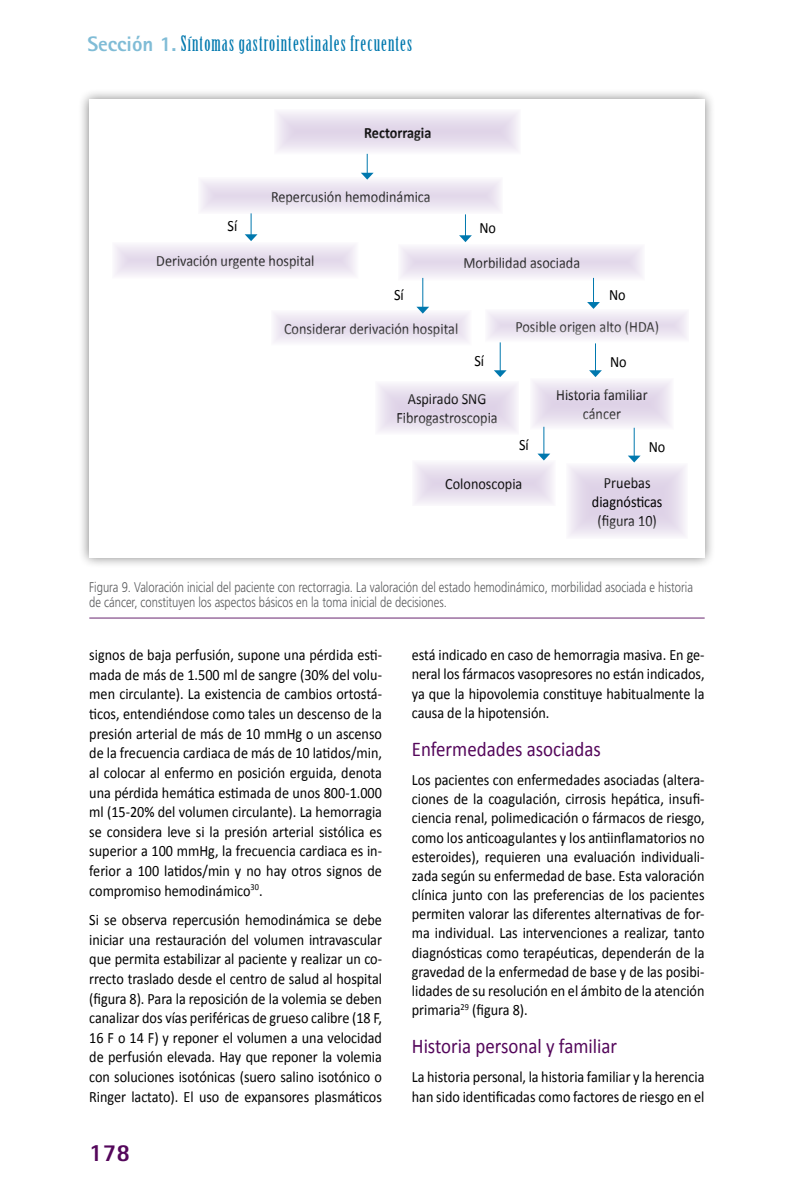
<style>
.page{position:relative;width:794px;height:1191px;background:#fff}
.page>*{position:absolute;margin:0;border:0;box-sizing:border-box;transform-origin:0 0}
.t1{font:800 24.5px "Rotis Sans Serif";color:#54075b}
.t2{font:21px "Calibri";color:#54075b;scale:.9 1}
.t3{font:21px "Birch Std";letter-spacing:.05em;color:#0078ae}
.t4{font:15.75px/19.6px "Calibri";color:#000;text-align:justify;scale:.9 1}
.t5{font:700 15.75px "Calibri";color:#000;scale:.9 1}
.t6{font:300 14px/15.8px "Frutiger";color:#58595b;scale:.8 1}
.s1{font-family:"Rotis Sans Serif";font-weight:800;color:#80bcd6}
</style>
<div class="page">
<div style="left:78px;top:88px;width:638px;height:480px;background:#000;opacity:.5"></div>
<div style="left:89px;top:99px;width:615px;height:458px;background:#fff"></div>
<svg style="left:277px;top:112px;width:241px;height:42px;fill:#e9e1ef"></svg>
<svg style="left:201px;top:180px;width:300px;height:32px;fill:#ebe3f0"></svg>
<svg style="left:115px;top:245px;width:240px;height:31px;fill:#ebe4f0"></svg>
<svg style="left:401px;top:247px;width:241px;height:33px;fill:#ece5f1"></svg>
<svg style="left:274px;top:313px;width:195px;height:30px;fill:#ece5f1"></svg>
<div style="left:485px;top:309px;width:204px;height:33px;background:linear-gradient(to right,#ede7f2,#ede7f2)"></div>
<svg style="left:378px;top:384px;width:139px;height:48px;background:#e8dfee"></svg>
<svg style="left:533px;top:381px;width:138px;height:47px;fill:#e8dfee"></svg>
<svg style="left:415px;top:460px;width:138px;height:44px;fill:#e9e2ef"></svg>
<svg style="left:569px;top:466px;width:117px;height:71px;background:#e6dded"></svg>
<svg style="left:361px;top:154px;width:12px;height:26px"></svg>
<svg style="left:245px;top:213px;width:12px;height:28px"></svg>
<svg style="left:459px;top:214px;width:13px;height:28px"></svg>
<hr style="left:422px;top:278px;width:1px;height:30px;background:#0078ae">
<svg style="left:416px;top:307px;width:13px;height:7px"></svg>
<svg style="left:587px;top:278px;width:13px;height:31px"></svg>
<svg style="left:494px;top:342px;width:12px;height:35px"></svg>
<svg style="left:589px;top:343px;width:13px;height:34px"></svg>
<svg style="left:537px;top:427px;width:13px;height:33px"></svg>
<svg style="left:628px;top:428px;width:12px;height:34px"></svg>
<hr style="left:89px;top:617px;width:615px;height:2px;background:#a983ad">
<h2 class="t3" style="left:87px;top:32px;width:326px"><span class="s1">Sección 1.</span> Síntomas gastrointestinales frecuentes</h2>
<p class="t5" style="left:364px;top:122px;width:76px">Rectorragia</p>
<p class="t4" style="left:271px;top:187px;width:179px">Repercusión hemodinámica</p>
<p class="t4" style="left:228px;top:216px;width:12px">Sí</p>
<p class="t4" style="left:479px;top:218px;width:20px">No</p>
<p class="t4" style="left:156px;top:251px;width:177px">Derivación urgente hospital</p>
<p class="t4" style="left:463px;top:253px;width:131px">Morbilidad asociada</p>
<p class="t4" style="left:394px;top:285px;width:12px">Sí</p>
<p class="t4" style="left:609px;top:285px;width:20px">No</p>
<p class="t4" style="left:284px;top:319px;width:195px">Considerar derivación hospital</p>
<p class="t4" style="left:515px;top:316px;width:161px">Posible origen alto (HDA)</p>
<p class="t4" style="left:474px;top:351px;width:12px">Sí</p>
<p class="t4" style="left:610px;top:352px;width:20px">No</p>
<p class="t4" style="left:396px;top:390px;width:114px;line-height:18.9px;text-align:center">Aspirado SNG<br>Fibrogastroscopia</p>
<p class="t4" style="left:556px;top:386px;width:103px;line-height:18.9px;text-align:center">Historia familiar cáncer</p>
<p class="t4" style="left:519px;top:435px;width:12px">Sí</p>
<p class="t4" style="left:648px;top:437px;width:20px">No</p>
<p class="t4" style="left:445px;top:474px;width:87px">Colonoscopia</p>
<p class="t4" style="left:592px;top:473px;width:80px;line-height:18.9px;text-align:center">Pruebas diagnósticas (figura 10)</p>
<p class="t6" style="left:89px;top:579px;width:756px">Figura 9. Valoración inicial del paciente con rectorragia. La valoración del estado hemodinámico, morbilidad asociada e historia de cáncer, constituyen los aspectos básicos en la toma inicial de decisiones.</p>
<p class="t4" style="left:89px;top:645px;width:327px">signos de baja perfusión, supone una pérdida esti&shy;mada de más de 1.500 ml de sangre (30% del volu&shy;men circulante). La existencia de cambios ortostá&shy;ticos, entendiéndose como tales un descenso de la presión arterial de más de 10 mmHg o un ascenso de la frecuencia cardiaca de más de 10 latidos/min, al colocar al enfermo en posición erguida, denota una pérdida hemática estimada de unos 800-1.000 ml (15-20% del volumen circulante). La hemorragia se considera leve si la presión arterial sistólica es superior a 100 mmHg, la frecuencia cardiaca es in&shy;ferior a 100 latidos/min y no hay otros signos de compromiso hemodinámico<sup>30</sup>.</p>
<p class="t4" style="left:89px;top:910px;width:327px">Si se observa repercusión hemodinámica se debe iniciar una restauración del volumen intravascular que permita estabilizar al paciente y realizar un co&shy;rrecto traslado desde el centro de salud al hospital (figura 8). Para la reposición de la volemia se deben canalizar dos vías periféricas de grueso calibre (18 F, 16 F o 14 F) y reponer el volumen a una velocidad de perfusión elevada. Hay que reponer la volemia con soluciones isotónicas (suero salino isotónico o Ringer lactato). El uso de expansores plasmáticos</p>
<h1 class="t1" style="left:89px;top:1136px;width:42px">178</h1>
<p class="t4" style="left:412px;top:645px;width:327px">está indicado en caso de hemorragia masiva. En ge&shy;neral los fármacos vasopresores no están indicados, ya que la hipovolemia constituye habitualmente la causa de la hipotensión.</p>
<h2 class="t2" style="left:412px;top:735px;width:211px">Enfermedades asociadas</h2>
<p class="t4" style="left:412px;top:770px;width:327px">Los pacientes con enfermedades asociadas (altera&shy;ciones de la coagulación, cirrosis hepática, insufi&shy;ciencia renal, polimedicación o fármacos de riesgo, como los anticoagulantes y los antiinflamatorios no esteroides), requieren una evaluación individuali&shy;zada según su enfermedad de base. Esta valoración clínica junto con las preferencias de los pacientes permiten valorar las diferentes alternativas de for&shy;ma individual. Las intervenciones a realizar, tanto diagnósticas como terapéuticas, dependerán de la gravedad de la enfermedad de base y de las posibi&shy;lidades de su resolución en el ámbito de la atención primaria<sup>29</sup> (figura 8).</p>
<h2 class="t2" style="left:412px;top:1033px;width:230px">Historia personal y familiar</h2>
<p class="t4" style="left:412px;top:1067px;width:327px">La historia personal, la historia familiar y la herencia han sido identificadas como factores de riesgo en el</p>
</div>
